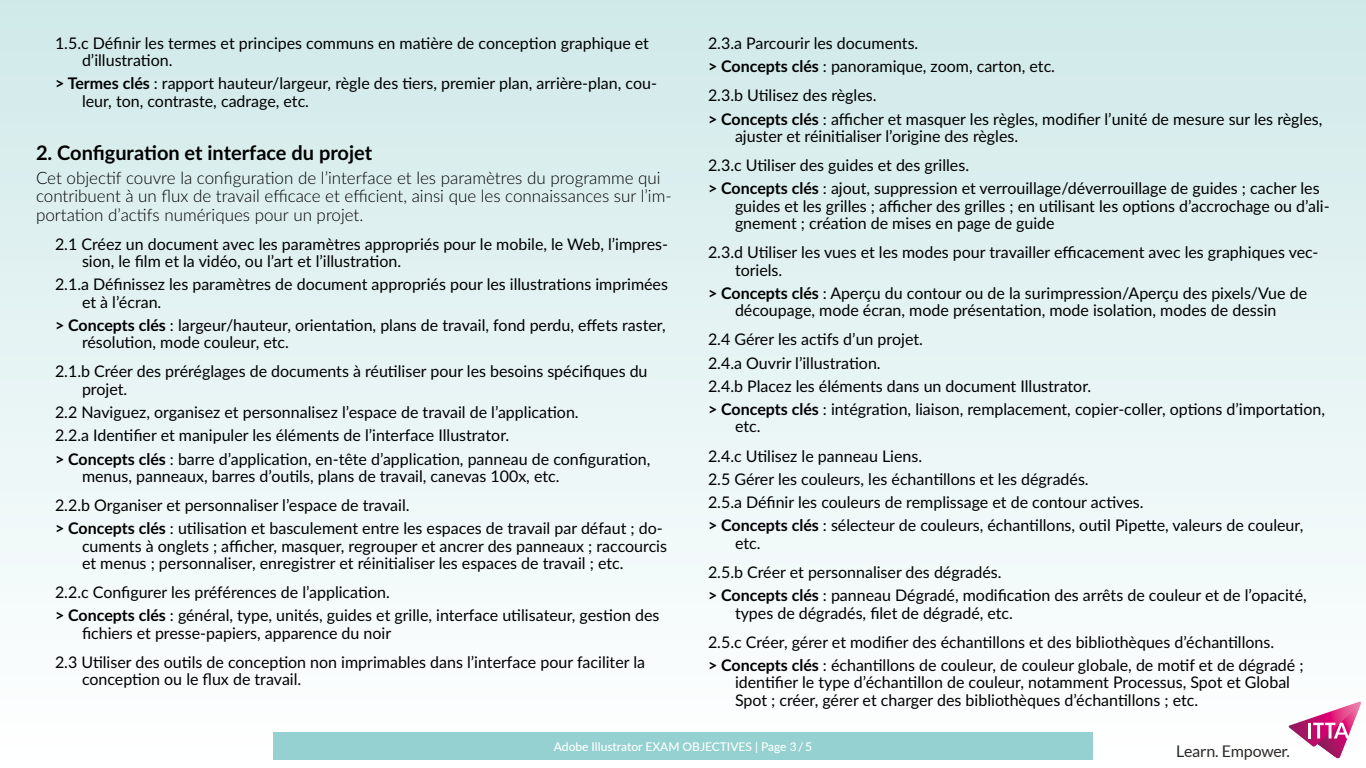
<style>
.page{position:relative;width:1366px;height:768px;background:#fff}
.page>*{position:absolute;margin:0;border:0;box-sizing:border-box;transform-origin:0 0}
.chap{font:700 20px "Lato";color:#000}
.intro{font:300 17px/18.3px "Lato";color:#000}
.IE{font:16px/17.3px "Lato";color:#000}
._1_1{font:16px/17.3px "Lato";color:#000}
.t1{font:16px "Lato";letter-spacing:-.015em;color:#2c2926}
.t2{font:500 12px "Lato";color:#fff}
.s1{font-weight:700}
</style>
<div class="page">
<div style="left:0;top:0;width:1366px;height:768px;background:linear-gradient(to bottom,#d0e9e9,#fff)"></div>
<svg style="left:1288px;top:702px;width:73px;height:57px"></svg>
<div style="left:273px;top:732px;width:820px;height:28px;background:#95d1d1"></div>
<p class="_1_1" style="left:82px;top:34px;width:569px;text-indent:-27px">1.5.c Définir les termes et principes communs en matière de conception graphique et d’illustration.</p>
<p class="IE" style="left:82px;top:74px;width:576px;text-indent:-27px"><span class="s1">&gt; Termes clés</span> : rapport hauteur/largeur, règle des tiers, premier plan, arrière-plan, cou&shy;leur, ton, contraste, cadrage, etc.</p>
<p class="chap" style="left:36px;top:138px;width:338px">2. Configuration et interface du projet</p>
<p class="intro" style="left:36px;top:168px;width:637px">Cet objectif couvre la configuration de l’interface et les paramètres du programme qui contribuent à un flux de travail efficace et efficient, ainsi que les connaissances sur l’im&shy;portation d’actifs numériques pour un projet.</p>
<p class="_1_1" style="left:82px;top:235px;width:588px;text-indent:-27px">2.1 Créez un document avec les paramètres appropriés pour le mobile, le Web, l’impres&shy;sion, le film et la vidéo, ou l’art et l’illustration.</p>
<p class="_1_1" style="left:82px;top:275px;width:588px;text-indent:-27px">2.1.a Définissez les paramètres de document appropriés pour les illustrations imprimées et à l’écran.</p>
<p class="IE" style="left:82px;top:316px;width:585px;text-indent:-27px"><span class="s1">&gt; Concepts clés</span> : largeur/hauteur, orientation, plans de travail, fond perdu, effets raster, résolution, mode couleur, etc.</p>
<p class="_1_1" style="left:82px;top:362px;width:567px;text-indent:-27px">2.1.b Créer des préréglages de documents à réutiliser pour les besoins spécifiques du projet.</p>
<p class="_1_1" style="left:55px;top:403px;width:525px">2.2 Naviguez, organisez et personnalisez l’espace de travail de l’application.</p>
<p class="_1_1" style="left:55px;top:426px;width:456px">2.2.a Identifier et manipuler les éléments de l’interface Illustrator.</p>
<p class="IE" style="left:82px;top:449px;width:570px;text-indent:-27px"><span class="s1">&gt; Concepts clés</span> : barre d’application, en-tête d’application, panneau de configuration, menus, panneaux, barres d’outils, plans de travail, canevas 100x, etc.</p>
<p class="_1_1" style="left:55px;top:496px;width:356px">2.2.b Organiser et personnaliser l’espace de travail.</p>
<p class="IE" style="left:82px;top:519px;width:587px;text-indent:-27px"><span class="s1">&gt; Concepts clés</span> : utilisation et basculement entre les espaces de travail par défaut ; do&shy;cuments à onglets ; afficher, masquer, regrouper et ancrer des panneaux ; raccourcis et menus ; personnaliser, enregistrer et réinitialiser les espaces de travail ; etc.</p>
<p class="_1_1" style="left:55px;top:583px;width:336px">2.2.c Configurer les préférences de l’application.</p>
<p class="IE" style="left:82px;top:606px;width:579px;text-indent:-27px"><span class="s1">&gt; Concepts clés</span> : général, type, unités, guides et grille, interface utilisateur, gestion des fichiers et presse-papiers, apparence du noir</p>
<p class="_1_1" style="left:82px;top:653px;width:565px;text-indent:-27px">2.3 Utiliser des outils de conception non imprimables dans l’interface pour faciliter la conception ou le flux de travail.</p>
<p class="_1_1" style="left:708px;top:34px;width:212px">2.3.a Parcourir les documents.</p>
<p class="IE" style="left:708px;top:57px;width:349px"><span class="s1">&gt; Concepts clés</span> : panoramique, zoom, carton, etc.</p>
<p class="_1_1" style="left:708px;top:86px;width:170px">2.3.b Utilisez des règles.</p>
<p class="IE" style="left:735px;top:110px;width:589px;text-indent:-27px"><span class="s1">&gt; Concepts clés</span> : afficher et masquer les règles, modifier l’unité de mesure sur les règles, ajuster et réinitialiser l’origine des règles.</p>
<p class="_1_1" style="left:708px;top:156px;width:263px">2.3.c Utiliser des guides et des grilles.</p>
<p class="IE" style="left:735px;top:179px;width:596px;text-indent:-27px"><span class="s1">&gt; Concepts clés</span> : ajout, suppression et verrouillage/déverrouillage de guides ; cacher les guides et les grilles ; afficher des grilles ; en utilisant les options d’accrochage ou d’ali&shy;gnement ; création de mises en page de guide</p>
<p class="_1_1" style="left:735px;top:243px;width:585px;text-indent:-27px">2.3.d Utiliser les vues et les modes pour travailler efficacement avec les graphiques vec&shy;toriels.</p>
<p class="IE" style="left:708px;top:284px;width:601px;text-align:center"><span class="s1">&gt; Concepts clés</span> : Aperçu du contour ou de la surimpression/Aperçu des pixels/Vue de découpage, mode écran, mode présentation, mode isolation, modes de dessin</p>
<p class="_1_1" style="left:708px;top:330px;width:216px">2.4 Gérer les actifs d’un projet.</p>
<p class="_1_1" style="left:708px;top:353px;width:174px">2.4.a Ouvrir l’illustration.</p>
<p class="_1_1" style="left:708px;top:377px;width:385px">2.4.b Placez les éléments dans un document Illustrator.</p>
<p class="IE" style="left:735px;top:400px;width:591px;text-indent:-27px"><span class="s1">&gt; Concepts clés</span> : intégration, liaison, remplacement, copier-coller, options d’importation, etc.</p>
<p class="_1_1" style="left:708px;top:447px;width:216px">2.4.c Utilisez le panneau Liens.</p>
<p class="_1_1" style="left:708px;top:470px;width:382px">2.5 Gérer les couleurs, les échantillons et les dégradés.</p>
<p class="_1_1" style="left:708px;top:493px;width:437px">2.5.a Définir les couleurs de remplissage et de contour actives.</p>
<p class="IE" style="left:735px;top:516px;width:570px;text-indent:-27px"><span class="s1">&gt; Concepts clés</span> : sélecteur de couleurs, échantillons, outil Pipette, valeurs de couleur, etc.</p>
<p class="_1_1" style="left:708px;top:563px;width:295px">2.5.b Créer et personnaliser des dégradés.</p>
<p class="IE" style="left:735px;top:586px;width:573px;text-indent:-27px"><span class="s1">&gt; Concepts clés</span> : panneau Dégradé, modification des arrêts de couleur et de l’opacité, types de dégradés, filet de dégradé, etc.</p>
<p class="_1_1" style="left:708px;top:633px;width:568px">2.5.c Créer, gérer et modifier des échantillons et des bibliothèques d’échantillons.</p>
<p class="IE" style="left:735px;top:656px;width:570px;text-indent:-27px"><span class="s1">&gt; Concepts clés</span> : échantillons de couleur, de couleur globale, de motif et de dégradé ; identifier le type d’échantillon de couleur, notamment Processus, Spot et Global<br>Spot ; créer, gérer et charger des bibliothèques d’échantillons ; etc.</p>
<p class="t2" style="left:554px;top:738px;width:260px">Adobe Illustrator EXAM OBJECTIVES | Page 3 / 5</p>
<p class="t1" style="left:1176px;top:742px;width:115px">Learn. Empower.</p>
</div>
